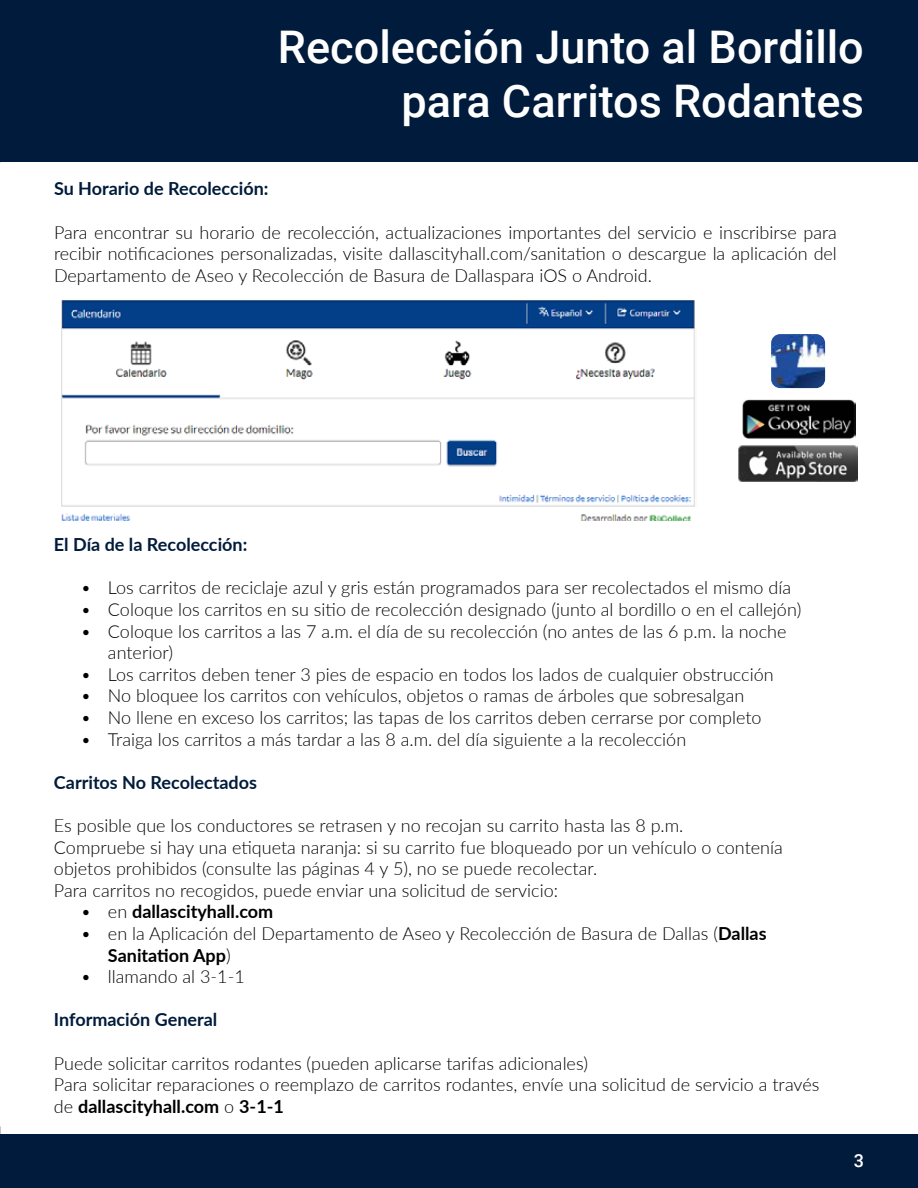
<style>
.page{position:relative;width:918px;height:1188px;background:#fff}
.page>*{position:absolute;margin:0;border:0;box-sizing:border-box;transform-origin:0 0}
.t1{font:500 45px/54px "Roboto";color:#fff;text-align:right}
.t2{font:300 18px/21.6px "Lato";color:#000}
.t3{font:700 18px "Lato";color:#001b3b}
.t4{font:700 18px "Lato";color:#000}
.t5{font:500 18px "Roboto";color:#fff}
.s1{font-weight:300}
.s2{font-weight:700}
</style>
<div class="page">
<div style="left:0;top:0;width:918px;height:162px;background:#001b3b"></div>
<div style="left:0;top:1134px;width:918px;height:54px;background:#001b3b"></div>
<img style="left:61px;top:300px;width:634px;height:220px">
<img style="left:738px;top:446px;width:120px;height:35px">
<img style="left:743px;top:400px;width:112px;height:39px">
<img style="left:771px;top:334px;width:54px;height:54px">
<h1 class="t1" style="left:278px;top:19px;width:587px">Recolección Junto al Bordillo para Carritos Rodantes</h1>
<p class="t3" style="left:54px;top:176px;width:216px">Su Horario de Recolección:</p>
<p class="t2" style="left:54px;top:221px;width:784px;text-align:justify">Para encontrar su horario de recolección, actualizaciones importantes del servicio e inscribirse para recibir notificaciones personalizadas, visite dallascityhall.com/sanitation o descargue la aplicación del Departamento de Aseo y Recolección de Basura de Dallaspara iOS o Android.</p>
<p class="t3" style="left:54px;top:531px;width:195px">El Día de la Recolección:</p>
<p class="t2" style="left:81px;top:577px;width:712px">• Los carritos de reciclaje azul y gris están programados para ser recolectados el mismo día</p>
<p class="t2" style="left:81px;top:598px;width:722px">• Coloque los carritos en su sitio de recolección designado (junto al bordillo o en el callejón)</p>
<p class="t2" style="left:108px;top:620px;width:680px;text-indent:-27px">• Coloque los carritos a las 7 a.m. el día de su recolección (no antes de las 6 p.m. la noche anterior)</p>
<p class="t2" style="left:81px;top:663px;width:694px">• Los carritos deben tener 3 pies de espacio en todos los lados de cualquier obstrucción</p>
<p class="t2" style="left:81px;top:685px;width:665px">• No bloquee los carritos con vehículos, objetos o ramas de árboles que sobresalgan</p>
<p class="t2" style="left:81px;top:706px;width:682px">• No llene en exceso los carritos; las tapas de los carritos deben cerrarse por completo</p>
<p class="t2" style="left:81px;top:728px;width:607px">• Traiga los carritos a más tardar a las 8 a.m. del día siguiente a la recolección</p>
<p class="t3" style="left:54px;top:769px;width:205px">Carritos No Recolectados</p>
<p class="t2" style="left:54px;top:814px;width:730px">Es posible que los conductores se retrasen y no recojan su carrito hasta las 8 p.m.<br>Compruebe si hay una etiqueta naranja: si su carrito fue bloqueado por un vehículo o contenía objetos prohibidos (consulte las páginas 4 y 5), no se puede recolectar.<br>Para carritos no recogidos, puede enviar una solicitud de servicio:</p>
<p class="t4" style="left:81px;top:899px;width:194px"><span class="s1">• en</span> dallascityhall.com</p>
<p class="t2" style="left:108px;top:922px;width:660px;text-indent:-27px">• en la Aplicación del Departamento de Aseo y Recolección de Basura de Dallas (<span class="s2">Dallas<br>Sanitation App</span>)</p>
<p class="t2" style="left:81px;top:965px;width:165px">• llamando al 3-1-1</p>
<p class="t3" style="left:54px;top:1007px;width:165px">Información General</p>
<p class="t2" style="left:54px;top:1052px;width:767px">Puede solicitar carritos rodantes (pueden aplicarse tarifas adicionales)<br>Para solicitar reparaciones o reemplazo de carritos rodantes, envíe una solicitud de servicio a través de <span class="s2">dallascityhall.com</span> o <span class="s2">3-1-1</span></p>
<p class="t5" style="left:854px;top:1148px;width:12px">3</p>
</div>
